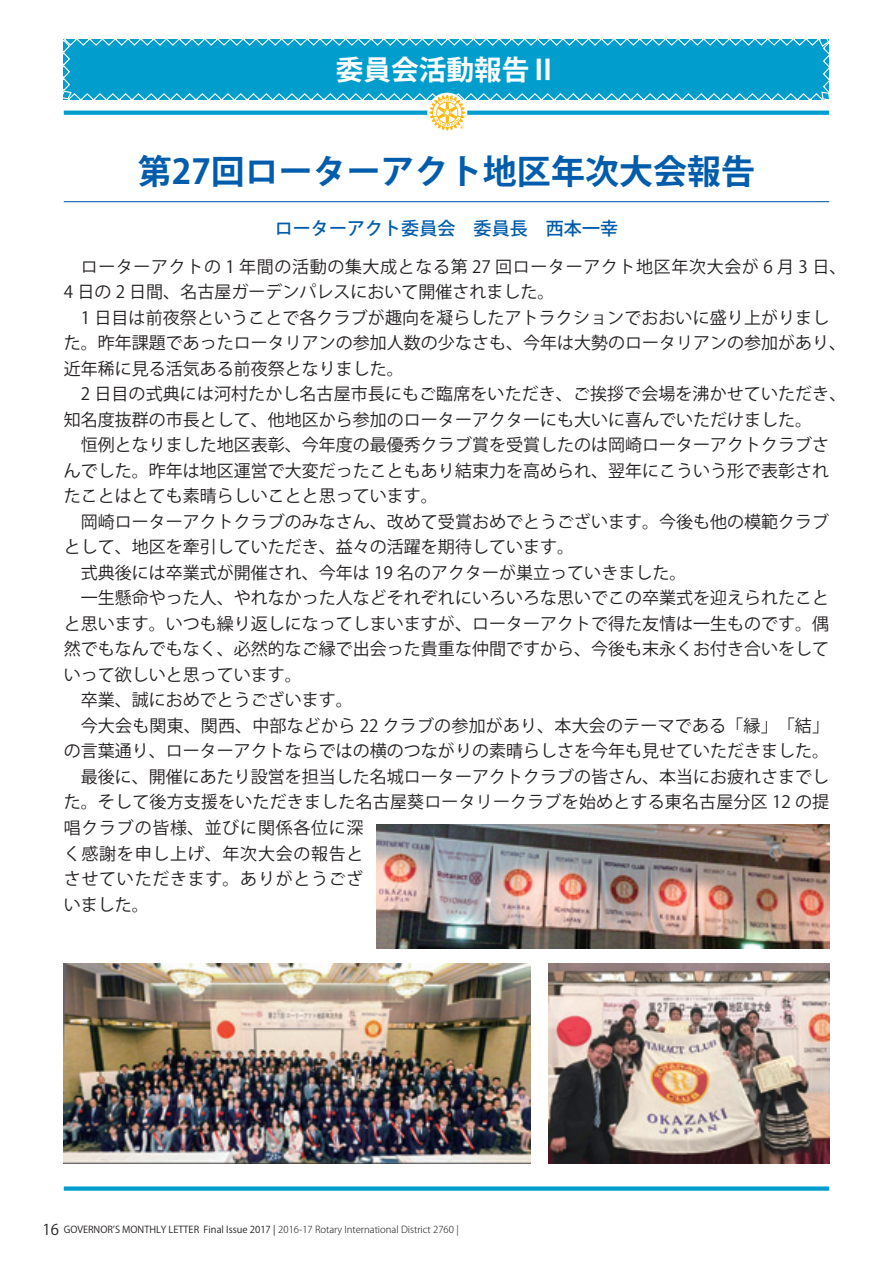
<style>
.page{position:relative;width:893px;height:1263px;background:#fff}
.page>*{position:absolute;margin:0;border:0;box-sizing:border-box;transform-origin:0 0}
.t1{font:700 34.05px "Koz Go Pro";color:#015dab}
.t2{font:700 27.6px "Koz Go Pro";color:#fff}
.t3{font:500 18px "Koz Go Pro";color:#015dab}
.t4{font:16.95px/25.5px "Koz Go Pro";color:#231f20}
.t5{font:16.95px/25.5px "Koz Go Pro";letter-spacing:.035em;color:#231f20}
.t6{font:16.95px "Koz Go Pro";letter-spacing:.04em;color:#231f20}
.t7{font:300 9.6px "Koz Go Pr 6 N";color:#231f20}
.s1{font-weight:400;font-size:14.85px}
.s2{font-weight:400}
</style>
<div class="page">
<div style="left:64px;top:1186px;width:765px;height:5px;background:#009dcd"></div>
<hr style="left:64px;top:201px;width:765px;height:1px;background:#015dab">
<svg style="left:63px;top:39px;width:767px;height:92px"></svg>
<img style="left:64px;top:964px;width:466px;height:199px">
<img style="left:376px;top:825px;width:453px;height:123px">
<img style="left:549px;top:964px;width:280px;height:199px">
<h2 class="t2" style="left:336px;top:52px;width:223px">委員会活動報告Ⅱ</h2>
<h1 class="t1" style="left:138px;top:150px;width:619px">第27回ローターアクト地区年次大会報告</h1>
<p class="t3" style="left:275px;top:217px;width:345px">ローターアクト委員会　委員長　西本一幸</p>
<p class="t5" style="left:64px;top:254px;width:784px;text-indent:17px">ローターアクトの 1 年間の活動の集大成となる第 27 回ローターアクト地区年次大会が 6 月 3 日、<br>4 日の 2 日間、名古屋ガーデンパレスにおいて開催されました。</p>
<p class="t4" style="left:64px;top:305px;width:784px;text-indent:17px">1 日目は前夜祭ということで各クラブが趣向を凝らしたアトラクションでおおいに盛り上がりました。昨年課題であったロータリアンの参加人数の少なさも、今年は大勢のロータリアンの参加があり、近年稀に見る活気ある前夜祭となりました。</p>
<p class="t4" style="left:64px;top:382px;width:784px;text-indent:17px">2 日目の式典には河村たかし名古屋市長にもご臨席をいただき、ご挨拶で会場を沸かせていただき、知名度抜群の市長として、他地区から参加のローターアクターにも大いに喜んでいただけました。</p>
<p class="t4" style="left:64px;top:433px;width:767px;text-align:justify;text-indent:17px">恒例となりました地区表彰、今年度の最優秀クラブ賞を受賞したのは岡崎ローターアクトクラブさんでした。昨年は地区運営で大変だったこともあり結束力を高められ、翌年にこういう形で表彰されたことはとても素晴らしいことと思っています。</p>
<p class="t4" style="left:81px;top:509px;width:750px">岡崎ローターアクトクラブのみなさん、改めて受賞おめでとうございます。今後も他の模範クラブ</p>
<p class="t4" style="left:64px;top:535px;width:512px">として、地区を牽引していただき、益々の活躍を期待しています。</p>
<p class="t4" style="left:81px;top:560px;width:607px">式典後には卒業式が開催され、今年は 19 名のアクターが巣立っていきました。</p>
<p class="t4" style="left:81px;top:586px;width:750px">一生懸命やった人、やれなかった人などそれぞれにいろいろな思いでこの卒業式を迎えられたこと</p>
<p class="t4" style="left:64px;top:611px;width:767px">と思います。いつも繰り返しになってしまいますが、ローターアクトで得た友情は一生ものです。偶</p>
<p class="t4" style="left:64px;top:637px;width:767px">然でもなんでもなく、必然的なご縁で出会った貴重な仲間ですから、今後も末永くお付き合いをして</p>
<p class="t4" style="left:64px;top:662px;width:240px">いって欲しいと思っています。</p>
<p class="t4" style="left:81px;top:688px;width:274px">卒業、誠におめでとうございます。</p>
<p class="t4" style="left:81px;top:713px;width:750px">今大会も関東、関西、中部などから 22 クラブの参加があり、本大会のテーマである「縁」「結」</p>
<p class="t4" style="left:64px;top:739px;width:767px">の言葉通り、ローターアクトならではの横のつながりの素晴らしさを今年も見せていただきました。</p>
<p class="t4" style="left:81px;top:764px;width:750px">最後に、開催にあたり設営を担当した名城ローターアクトクラブの皆さん、本当にお疲れさまでし</p>
<p class="t4" style="left:64px;top:790px;width:767px">た。そして後方支援をいただきました名古屋葵ロータリークラブを始めとする東名古屋分区 12 の提</p>
<p class="t6" style="left:64px;top:817px;width:301px">唱クラブの皆様、並びに関係各位に深</p>
<p class="t6" style="left:64px;top:842px;width:301px">く感謝を申し上げ、年次大会の報告と</p>
<p class="t6" style="left:64px;top:868px;width:301px">させていただきます。ありがとうござ</p>
<p class="t4" style="left:64px;top:892px;width:87px">いました。</p>
<p class="t7" style="left:43px;top:1224px;width:418px"><span class="s1">16</span> <span class="s2">GOVERNOR’S MONTHLY LETTER Final Issue 2017 |</span> 2016-17 Rotary International District 2760 |</p>
</div>
